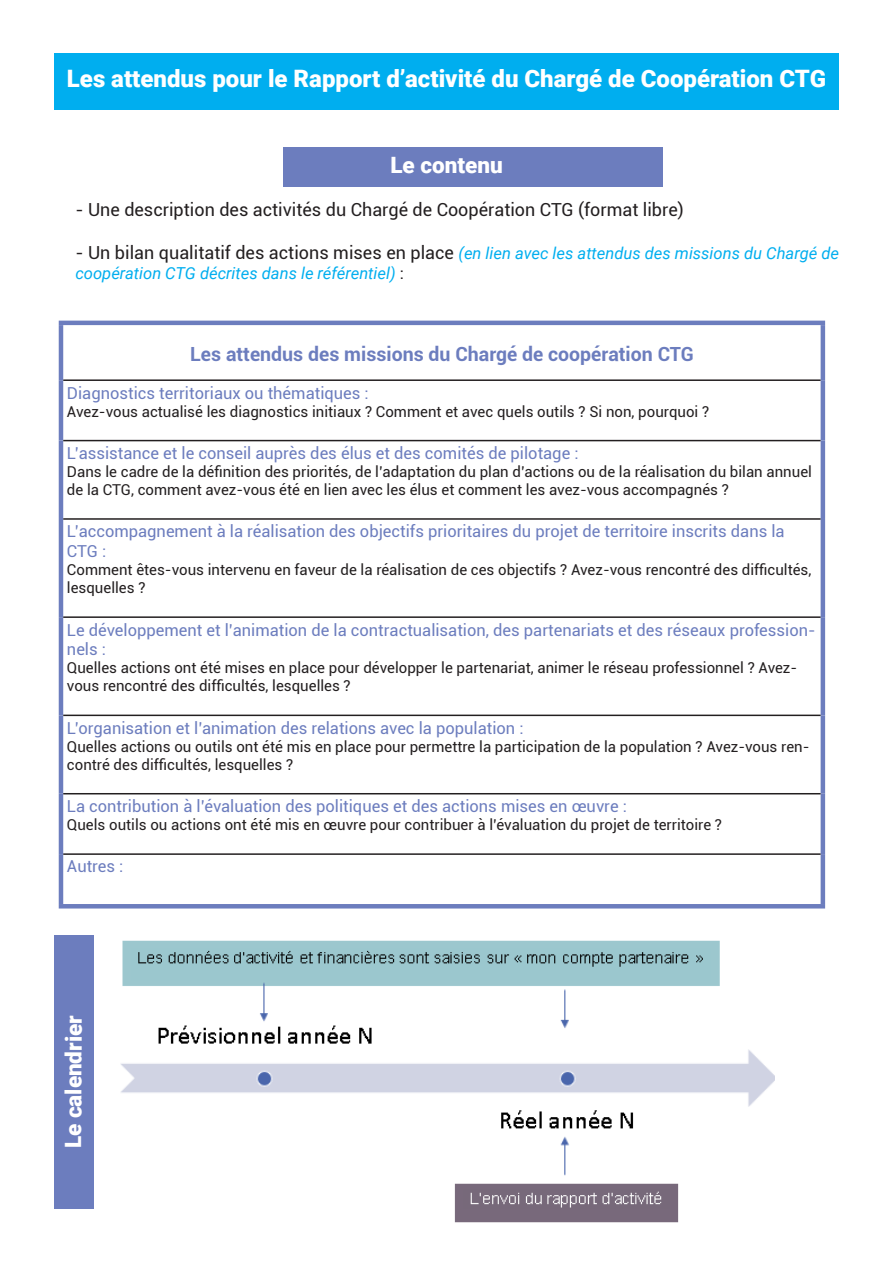
<style>
.page{position:relative;width:893px;height:1263px;background:#fff}
.page>*{position:absolute;margin:0;border:0;box-sizing:border-box;transform-origin:0 0}
.t1{font:900 24px "Roboto";color:#fff}
.t2{font:900 22.5px "Roboto";letter-spacing:-.005em;color:#fff}
.t3{font:700 19.5px "Roboto";color:#6c7dbe}
.t4{font:18px "Roboto";color:#231f20}
.t5{font:16.5px/19.8px "Roboto";color:#6c7dbe}
.t6{font:italic 16.5px/19.8px "Roboto";color:#00aeef}
.t7{font:15px/18px "Roboto";color:#231f20}
.s1{font-style:normal;font-size:18px;color:#231f20}
.s2{font-style:normal;color:#231f20}
</style>
<div class="page">
<div style="left:54px;top:935px;width:40px;height:274px;background:#6c7dbe"></div>
<div style="left:283px;top:147px;width:380px;height:40px;background:#6c7dbe"></div>
<div style="left:54px;top:54px;width:785px;height:56px;background:#00aeef"></div>
<img style="left:121px;top:940px;width:653px;height:283px">
<hr style="left:59px;top:321px;width:766px;height:4px;background:#6c7dbe">
<hr style="left:59px;top:325px;width:4px;height:55px;background:#6c7dbe">
<hr style="left:821px;top:325px;width:4px;height:55px;background:#6c7dbe">
<hr style="left:59px;top:380px;width:4px;height:61px;background:#6c7dbe">
<hr style="left:821px;top:380px;width:4px;height:61px;background:#6c7dbe">
<hr style="left:59px;top:441px;width:4px;height:78px;background:#6c7dbe">
<hr style="left:821px;top:441px;width:4px;height:78px;background:#6c7dbe">
<hr style="left:59px;top:519px;width:4px;height:98px;background:#6c7dbe">
<hr style="left:821px;top:519px;width:4px;height:98px;background:#6c7dbe">
<hr style="left:59px;top:617px;width:4px;height:98px;background:#6c7dbe">
<hr style="left:821px;top:617px;width:4px;height:98px;background:#6c7dbe">
<hr style="left:59px;top:715px;width:4px;height:79px;background:#6c7dbe">
<hr style="left:821px;top:715px;width:4px;height:79px;background:#6c7dbe">
<hr style="left:59px;top:794px;width:4px;height:60px;background:#6c7dbe">
<hr style="left:821px;top:794px;width:4px;height:60px;background:#6c7dbe">
<hr style="left:59px;top:854px;width:4px;height:50px;background:#6c7dbe">
<hr style="left:821px;top:854px;width:4px;height:50px;background:#6c7dbe">
<hr style="left:59px;top:904px;width:766px;height:4px;background:#6c7dbe">
<hr style="left:63px;top:379px;width:758px;height:2px;background:#231f20">
<hr style="left:63px;top:440px;width:758px;height:1px;background:#231f20">
<hr style="left:63px;top:518px;width:758px;height:2px;background:#231f20">
<hr style="left:63px;top:616px;width:758px;height:2px;background:#231f20">
<hr style="left:63px;top:715px;width:758px;height:1px;background:#231f20">
<hr style="left:63px;top:793px;width:758px;height:1px;background:#231f20">
<hr style="left:63px;top:853px;width:758px;height:2px;background:#231f20">
<p class="t1" style="left:67px;top:62px;width:761px">Les attendus pour le Rapport d’activité du Chargé de Coopération CTG</p>
<p class="t2" style="left:390px;top:149px;width:114px">Le contenu</p>
<p class="t4" style="left:75px;top:197px;width:610px">- Une description des activités du Chargé de Coopération CTG (format libre)</p>
<p class="t6" style="left:75px;top:243px;width:765px"><span class="s1">- Un bilan qualitatif des actions mises en place</span> (en lien avec les attendus des missions du Chargé de coopération CTG décrites dans le référentiel) <span class="s2">:</span></p>
<p class="t3" style="left:190px;top:340px;width:505px">Les attendus des missions du Chargé de coopération CTG</p>
<p class="t5" style="left:67px;top:382px;width:303px">Diagnostics territoriaux ou thématiques :</p>
<p class="t7" style="left:67px;top:402px;width:644px">Avez-vous actualisé les diagnostics initiaux ? Comment et avec quels outils ? Si non, pourquoi ?</p>
<p class="t5" style="left:67px;top:443px;width:513px">L’assistance et le conseil auprès des élus et des comités de pilotage :</p>
<p class="t7" style="left:67px;top:462px;width:746px">Dans le cadre de la définition des priorités, de l’adaptation du plan d’actions ou de la réalisation du bilan annuel de la CTG, comment avez-vous été en lien avec les élus et comment les avez-vous accompagnés ?</p>
<p class="t5" style="left:67px;top:521px;width:719px">L’accompagnement à la réalisation des objectifs prioritaires du projet de territoire inscrits dans la<br>CTG :</p>
<p class="t7" style="left:67px;top:560px;width:746px">Comment êtes-vous intervenu en faveur de la réalisation de ces objectifs ? Avez-vous rencontré des difficultés, lesquelles ?</p>
<p class="t5" style="left:67px;top:619px;width:750px">Le développement et l’animation de la contractualisation, des partenariats et des réseaux profession&shy;nels :</p>
<p class="t7" style="left:67px;top:658px;width:732px">Quelles actions ont été mises en place pour développer le partenariat, animer le réseau professionnel ? Avez&shy;vous rencontré des difficultés, lesquelles ?</p>
<p class="t5" style="left:67px;top:717px;width:458px">L’organisation et l’animation des relations avec la population :</p>
<p class="t7" style="left:67px;top:737px;width:744px">Quelles actions ou outils ont été mis en place pour permettre la participation de la population ? Avez-vous ren&shy;contré des difficultés, lesquelles ?</p>
<p class="t5" style="left:67px;top:796px;width:561px">La contribution à l’évaluation des politiques et des actions mises en œuvre :</p>
<p class="t7" style="left:67px;top:815px;width:657px">Quels outils ou actions ont été mis en œuvre pour contribuer à l’évaluation du projet de territoire ?</p>
<p class="t5" style="left:67px;top:856px;width:58px">Autres :</p>
<p class="t2" style="left:58px;top:1148px;width:135px;rotate:-90deg">Le calendrier</p>
</div>
